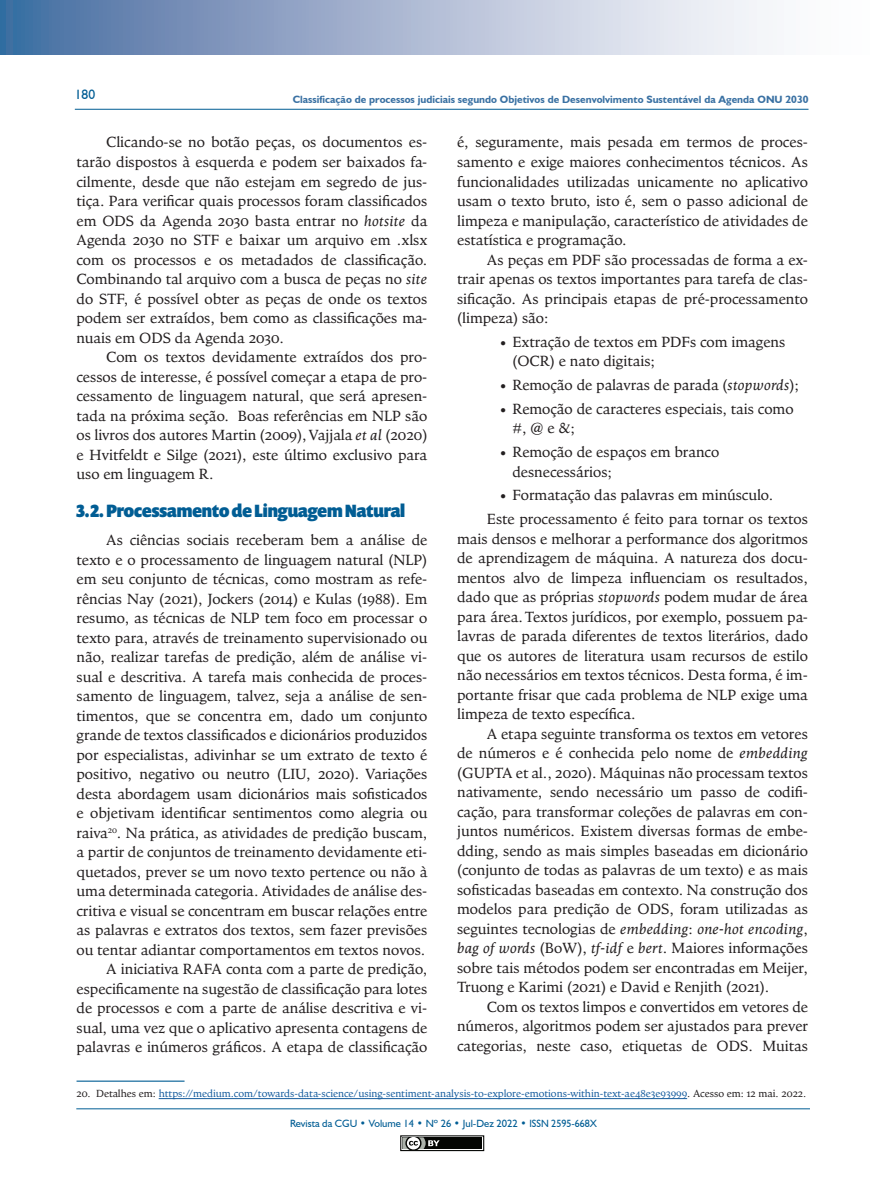
<style>
.page{position:relative;width:893px;height:1191px;background:#fff}
.page>*{position:absolute;margin:0;border:0;box-sizing:border-box;transform-origin:0 0}
.SUBTÍTULO_DUAS_COLUN{font:900 18px "Prenton RP Cond";color:#015d94}
.TEXTO_DUAS_COLUNAS{font:15px/19.5px "Goodchild Pro";color:#231f20;text-align:justify}
.t1{font:13.5px "Humanist 521 BT";color:#015d94}
.NOTA_DE_RODAPÉ{font:10.5px "Goodchild Pro";color:#175d9e}
.t2{font:700 10.5px "Humanist 521 BT";color:#3a71a3}
.t3{font:10.5px "Humanist 521 BT";color:#015d94}
.s1{font-style:italic}
.s2{color:#231f20}
</style>
<div class="page">
<svg style="left:0;top:0;width:769px;height:54px;background:#a3b4cf"></svg>
<hr style="left:75px;top:109px;width:733px;height:1px;background:#015d94">
<hr style="left:76px;top:1108px;width:734px;height:1px;background:#015d94">
<div style="left:400px;top:1135px;width:84px;height:16px;border:1px solid #040503"></div>
<div style="left:402px;top:1137px;width:80px;height:12px;background:#040503"></div>
<svg style="left:400px;top:1135px;width:40px;height:16px"></svg>
<hr style="left:77px;top:1080px;width:108px;height:1px;background:#015d94">
<hr style="left:159px;top:1098px;width:528px;height:1px;background:#175d9e">
<p class="t1" style="left:75px;top:86px;width:22px">180</p>
<p class="t2" style="left:293px;top:93px;width:517px">Classificação de processos judiciais segundo Objetivos de Desenvolvimento Sustentável da Agenda ONU 2030</p>
<p class="TEXTO_DUAS_COLUNAS" style="left:77px;top:133px;width:352px;text-indent:30px">Clicando-se no botão peças, os documentos es&shy;tarão dispostos à esquerda e podem ser baixados fa&shy;cilmente, desde que não estejam em segredo de jus&shy;tiça. Para verificar quais processos foram classificados em ODS da Agenda 2030 basta entrar no <span class="s1">hotsite</span> da Agenda 2030 no STF e baixar um arquivo em .xlsx com os processos e os metadados de classificação.<br>Combinando tal arquivo com a busca de peças no <span class="s1">site </span>do STF, é possível obter as peças de onde os textos podem ser extraídos, bem como as classificações ma&shy;nuais em ODS da Agenda 2030.</p>
<p class="TEXTO_DUAS_COLUNAS" style="left:77px;top:347px;width:352px;text-indent:30px">Com os textos devidamente extraídos dos pro&shy;cessos de interesse, é possível começar a etapa de pro&shy;cessamento de linguagem natural, que será apresen&shy;tada na próxima seção. Boas referências em NLP são os livros dos autores Martin (2009), Vajjala <span class="s1">et al</span> (2020) e Hvitfeldt e Silge (2021), este último exclusivo para uso em linguagem R.</p>
<p class="SUBTÍTULO_DUAS_COLUN" style="left:77px;top:499px;width:330px">3.2. Processamento de Linguagem Natural</p>
<p class="TEXTO_DUAS_COLUNAS" style="left:77px;top:530px;width:352px;text-indent:30px">As ciências sociais receberam bem a análise de texto e o processamento de linguagem natural (NLP) em seu conjunto de técnicas, como mostram as refe&shy;rências Nay (2021), Jockers (2014) e Kulas (1988). Em resumo, as técnicas de NLP tem foco em processar o texto para, através de treinamento supervisionado ou não, realizar tarefas de predição, além de análise vi&shy;sual e descritiva. A tarefa mais conhecida de proces&shy;samento de linguagem, talvez, seja a análise de sen&shy;timentos, que se concentra em, dado um conjunto grande de textos classificados e dicionários produzidos por especialistas, adivinhar se um extrato de texto é positivo, negativo ou neutro (LIU, 2020). Variações desta abordagem usam dicionários mais sofisticados e objetivam identificar sentimentos como alegria ou raiva<sup>20</sup>. Na prática, as atividades de predição buscam, a partir de conjuntos de treinamento devidamente eti&shy;quetados, prever se um novo texto pertence ou não à uma determinada categoria. Atividades de análise des&shy;critiva e visual se concentram em buscar relações entre as palavras e extratos dos textos, sem fazer previsões ou tentar adiantar comportamentos em textos novos.</p>
<p class="TEXTO_DUAS_COLUNAS" style="left:77px;top:959px;width:352px;text-indent:30px">A iniciativa RAFA conta com a parte de predição, especificamente na sugestão de classificação para lotes de processos e com a parte de análise descritiva e vi&shy;sual, uma vez que o aplicativo apresenta contagens de palavras e inúmeros gráficos. A etapa de classificação</p>
<p class="NOTA_DE_RODAPÉ" style="left:77px;top:1087px;width:731px"><span class="s2">20. Detalhes em:</span> https://medium.com/towards-data-science/using-sentiment-analysis-to-explore-emotions-within-text-ae48e3e93999<span class="s2">. Acesso em: 12 mai. 2022.</span></p>
<p class="TEXTO_DUAS_COLUNAS" style="left:457px;top:133px;width:352px">é, seguramente, mais pesada em termos de proces&shy;samento e exige maiores conhecimentos técnicos. As funcionalidades utilizadas unicamente no aplicativo usam o texto bruto, isto é, sem o passo adicional de limpeza e manipulação, característico de atividades de estatística e programação.</p>
<p class="TEXTO_DUAS_COLUNAS" style="left:457px;top:250px;width:352px;text-indent:30px">As peças em PDF são processadas de forma a ex&shy;trair apenas os textos importantes para tarefa de clas&shy;sificação. As principais etapas de pré-processamento (limpeza) são:</p>
<p class="TEXTO_DUAS_COLUNAS" style="left:512px;top:332px;width:274px;text-indent:-13px">• Extração de textos em PDFs com imagens (OCR) e nato digitais;</p>
<p class="TEXTO_DUAS_COLUNAS" style="left:500px;top:375px;width:301px">• Remoção de palavras de parada (<span class="s1">stopwords</span>);</p>
<p class="TEXTO_DUAS_COLUNAS" style="left:512px;top:399px;width:283px;text-indent:-13px">• Remoção de caracteres especiais, tais como #, @ e &amp;;</p>
<p class="TEXTO_DUAS_COLUNAS" style="left:512px;top:442px;width:208px;text-indent:-13px">• Remoção de espaços em branco desnecessários;</p>
<p class="TEXTO_DUAS_COLUNAS" style="left:500px;top:485px;width:275px">• Formatação das palavras em minúsculo.</p>
<p class="TEXTO_DUAS_COLUNAS" style="left:457px;top:509px;width:352px;text-indent:30px">Este processamento é feito para tornar os textos mais densos e melhorar a performance dos algoritmos de aprendizagem de máquina. A natureza dos docu&shy;mentos alvo de limpeza influenciam os resultados, dado que as próprias <span class="s1">stopwords</span> podem mudar de área para área. Textos jurídicos, por exemplo, possuem pa&shy;lavras de parada diferentes de textos literários, dado que os autores de literatura usam recursos de estilo não necessários em textos técnicos. Desta forma, é im&shy;portante frisar que cada problema de NLP exige uma limpeza de texto específica.</p>
<p class="TEXTO_DUAS_COLUNAS" style="left:457px;top:724px;width:352px;text-indent:30px">A etapa seguinte transforma os textos em vetores de números e é conhecida pelo nome de <span class="s1">embedding </span>(GUPTA et al., 2020). Máquinas não processam textos nativamente, sendo necessário um passo de codifi&shy;cação, para transformar coleções de palavras em con&shy;juntos numéricos. Existem diversas formas de embe&shy;dding, sendo as mais simples baseadas em dicionário (conjunto de todas as palavras de um texto) e as mais sofisticadas baseadas em contexto. Na construção dos modelos para predição de ODS, foram utilizadas as seguintes tecnologias de <span class="s1">embedding</span>: <span class="s1">one-hot encoding</span>, <span class="s1">bag of words</span> (BoW), <span class="s1">tf-idf</span> e <span class="s1">bert</span>. Maiores informações sobre tais métodos podem ser encontradas em Meijer, Truong e Karimi (2021) e David e Renjith (2021).</p>
<p class="TEXTO_DUAS_COLUNAS" style="left:457px;top:997px;width:352px;text-indent:30px">Com os textos limpos e convertidos em vetores de números, algoritmos podem ser ajustados para prever categorias, neste caso, etiquetas de ODS. Muitas</p>
<p class="t3" style="left:290px;top:1116px;width:309px">Revista da CGU • Volume 14 • Nº 26 • Jul-Dez 2022 • ISSN 2595-668X</p>
</div>
